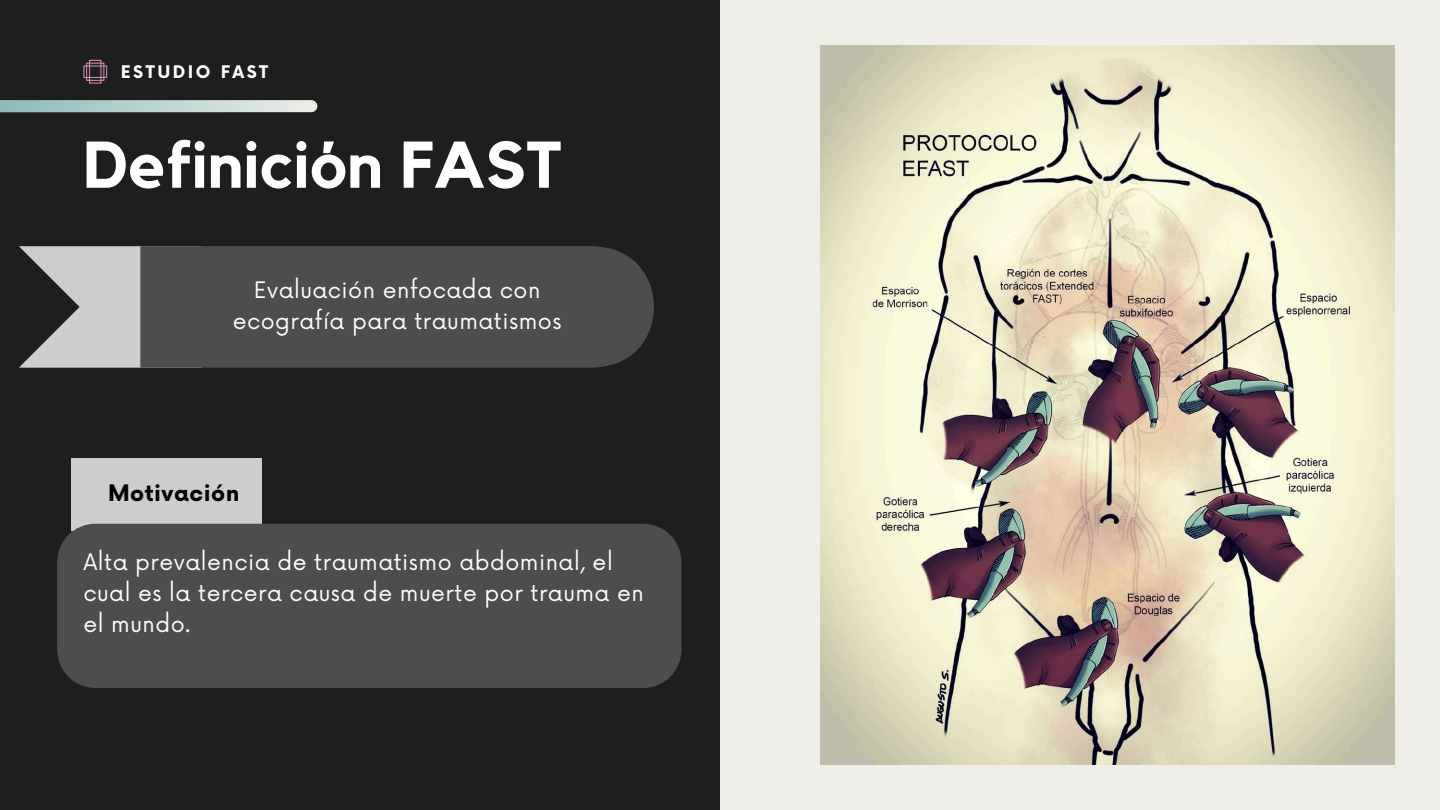
<style>
.page{position:relative;width:1440px;height:810px;background:#1e1e1e}
.page>*{position:absolute;margin:0;border:0;box-sizing:border-box;transform-origin:0 0}
.t1{font:700 65.2px "Kollektif";color:#fff}
.t2{font:22.2px/30.8px "Now";letter-spacing:.02em;color:#fff;text-align:center}
.t3{font:700 22.2px "Now";letter-spacing:.02em;color:#000}
.t4{font:700 17px "Now";letter-spacing:.145em;color:#fff}
</style>
<div class="page">
<div style="left:720px;top:0;width:720px;height:810px;background:#efeee9"></div>
<svg style="left:0;top:100px;width:317px;height:12px;background:#b9d1cf"></svg>
<svg style="left:19px;top:246px;width:121px;height:122px"></svg>
<div style="left:140px;top:246px;width:514px;height:122px;background:#4d4d4d"></div>
<div style="left:71px;top:458px;width:191px;height:72px;background:#cdcdcd"></div>
<div style="left:57px;top:524px;width:624px;height:164px;background:#4d4d4d"></div>
<img style="left:820px;top:46px;width:575px;height:718px">
<p class="t4" style="left:121px;top:63px;width:149px">ESTUDIO FAST</p>
<h1 class="t1" style="left:83px;top:135px;width:480px">Definición FAST</h1>
<p class="t2" style="left:233px;top:276px;width:330px">Evaluación enfocada con ecografía para traumatismos</p>
<p class="t3" style="left:108px;top:481px;width:133px">Motivación</p>
<p class="t2" style="left:83px;top:548px;width:562px;text-align:left">Alta prevalencia de traumatismo abdominal, el cual es la tercera causa de muerte por trauma en el mundo.</p>
</div>
